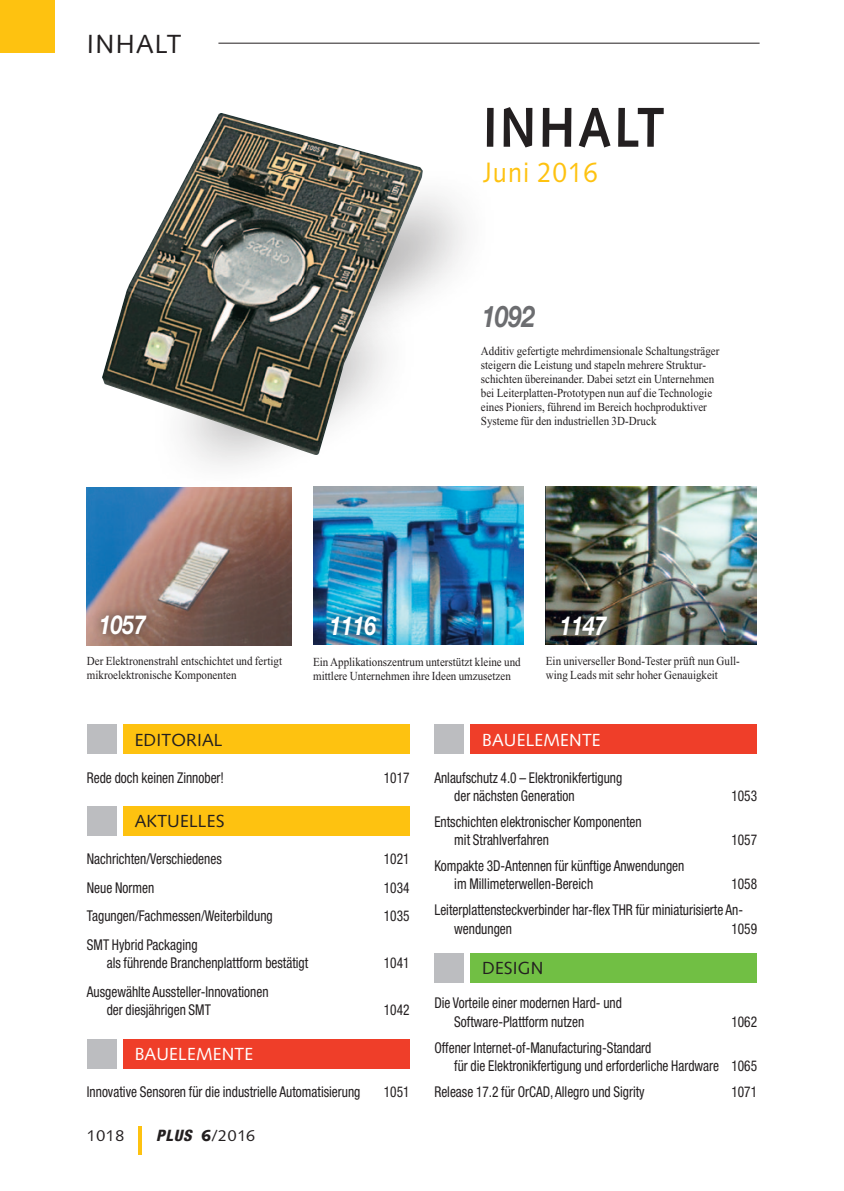
<style>
.page{position:relative;width:844px;height:1191px;background:#fff}
.page>*{position:absolute;margin:0;border:0;box-sizing:border-box;transform-origin:0 0}
.t1{font:700 56px "Syntax";letter-spacing:.05em;color:#231f20;scale:.9 1}
.t2{font:italic 700 29.75px "Helvetica Neue";color:#6c6d70;scale:.8 1}
.t3{font:28px "Syntax";letter-spacing:.05em;color:#fec210;scale:.9 1}
.t4{font:italic 700 26.25px "Helvetica Neue";color:#fff;scale:.8 1}
.t5{font:26.25px "Syntax";letter-spacing:.05em;color:#231f20}
.t6{font:17.5px "Syntax";letter-spacing:.01em;color:#231f20}
.t7{font:17.5px "Syntax";letter-spacing:.01em;color:#fff}
.t8{font:15.75px "Syntax";letter-spacing:.05em;color:#231f20}
.t9{font:condensed 14.88px/18.4px "Helvetica Neue";color:#231f20;scale:.9 1}
.t10{font:12.25px/14px "Times New Roman";color:#231f20;scale:.9 1}
.s1{font-family:"Helvetica Neue";font-weight:800;font-style:italic;font-stretch:condensed}
.s2{font-weight:900}
</style>
<div class="page">
<hr style="left:139px;top:1126px;width:3px;height:29px;background:#fec210">
<div style="left:0;top:0;width:55px;height:53px;background:#fec210"></div>
<hr style="left:218px;top:43px;width:541px;height:1px;background:#231f20">
<div style="left:228px;top:167px;width:271px;height:201px;background:#231f20;opacity:.6"></div>
<img style="left:545px;top:487px;width:211px;height:158px">
<div style="left:551px;top:606px;width:66px;height:40px;background:#231f20;opacity:.75"></div>
<img style="left:87px;top:487px;width:204px;height:158px">
<div style="left:91px;top:604px;width:66px;height:41px;background:#231f20;opacity:.75"></div>
<img style="left:313px;top:487px;width:210px;height:158px">
<div style="left:321px;top:606px;width:66px;height:41px;background:#231f20;opacity:.75"></div>
<div style="left:123px;top:724px;width:286px;height:30px;background:#fec210"></div>
<div style="left:87px;top:724px;width:30px;height:30px;background:#bcbdc0"></div>
<div style="left:123px;top:806px;width:286px;height:30px;background:#fec210"></div>
<div style="left:87px;top:806px;width:30px;height:30px;background:#bcbdc0"></div>
<div style="left:123px;top:1039px;width:286px;height:29px;background:#ef3e29"></div>
<div style="left:87px;top:1039px;width:30px;height:29px;background:#bcbdc0"></div>
<div style="left:470px;top:724px;width:286px;height:30px;background:#ef3e29"></div>
<div style="left:434px;top:724px;width:30px;height:30px;background:#bcbdc0"></div>
<div style="left:470px;top:952px;width:286px;height:30px;background:#71bf44"></div>
<div style="left:434px;top:952px;width:30px;height:30px;background:#bcbdc0"></div>
<div style="left:148px;top:291px;width:271px;height:201px;background:#231f20;opacity:.6"></div>
<img style="left:102px;top:113px;width:320px;height:343px">
<h3 class="t5" style="left:87px;top:28px;width:96px">INHALT</h3>
<h1 class="t1" style="left:483px;top:95px;width:203px">Inhalt</h1>
<h3 class="t3" style="left:483px;top:155px;width:128px">Juni 2016</h3>
<h2 class="t2" style="left:482px;top:298px;width:68px">1092</h2>
<p class="t10" style="left:480px;top:344px;width:266px">Additiv gefertigte mehrdimensionale Schaltungsträger steigern die Leistung und stapeln mehrere Struktur&shy;schichten übereinander. Dabei setzt ein Unternehmen bei Leiterplatten-Prototypen nun auf die Technologie eines Pioniers, führend im Bereich hochproduktiver Systeme für den industriellen 3D-Druck</p>
<h3 class="t4" style="left:99px;top:608px;width:60px">1057</h3>
<p class="t10" style="left:87px;top:654px;width:218px">Der Elektronenstrahl entschichtet und fertigt mikroelektronische Komponenten</p>
<h3 class="t4" style="left:329px;top:609px;width:60px">1116</h3>
<p class="t10" style="left:313px;top:655px;width:232px">Ein Applikationszentrum unterstützt kleine und mittlere Unternehmen ihre Ideen umzusetzen</p>
<h3 class="t4" style="left:559px;top:609px;width:60px">1147</h3>
<p class="t10" style="left:545px;top:654px;width:217px">Ein universeller Bond-Tester prüft nun Gull&shy;wing Leads mit sehr hoher Genauigkeit</p>
<p class="t6" style="left:135px;top:729px;width:89px">EDITORIAL</p>
<p class="t9" style="left:87px;top:768px;width:154px">Rede doch keinen Zinnober!</p>
<p class="t9" style="left:384px;top:768px;width:30px">1017</p>
<p class="t6" style="left:135px;top:811px;width:91px">AKTUELLES</p>
<p class="t9" style="left:87px;top:850px;width:151px">Nachrichten/Verschiedenes</p>
<p class="t9" style="left:384px;top:850px;width:30px">1021</p>
<p class="t9" style="left:87px;top:878px;width:76px">Neue Normen</p>
<p class="t9" style="left:384px;top:878px;width:30px">1034</p>
<p class="t9" style="left:87px;top:906px;width:208px">Tagungen/Fachmessen/Weiterbildung</p>
<p class="t9" style="left:384px;top:906px;width:30px">1035</p>
<p class="t9" style="left:107px;top:935px;width:225px;text-indent:-20px">SMT Hybrid Packaging<br>als führende Branchenplattform bestätigt</p>
<p class="t9" style="left:384px;top:953px;width:30px">1041</p>
<p class="t9" style="left:107px;top:982px;width:181px;text-indent:-20px">Ausgewählte Aussteller-Innovationen der diesjährigen SMT</p>
<p class="t9" style="left:384px;top:1000px;width:30px">1042</p>
<p class="t7" style="left:135px;top:1043px;width:120px">BAUELEMENTE</p>
<p class="t9" style="left:87px;top:1082px;width:305px">Innovative Sensoren für die industrielle Automatisierung</p>
<p class="t9" style="left:384px;top:1082px;width:30px">1051</p>
<p class="t8" style="left:87px;top:1126px;width:39px">1018</p>
<p class="t8" style="left:156px;top:1126px;width:100px"><span class="s1">PLUS</span> <span class="s2">6</span>/2016</p>
<p class="t7" style="left:482px;top:729px;width:120px">BAUELEMENTE</p>
<p class="t9" style="left:454px;top:768px;width:188px;text-indent:-20px">Anlaufschutz 4.0 – Elektronikfertigung der nächsten Generation</p>
<p class="t9" style="left:454px;top:812px;width:210px;text-indent:-20px">Entschichten elektronischer Komponenten mit Strahlverfahren</p>
<p class="t9" style="left:731px;top:786px;width:30px">1053</p>
<p class="t9" style="left:731px;top:830px;width:30px">1057</p>
<p class="t9" style="left:454px;top:856px;width:257px;text-indent:-20px">Kompakte 3D-Antennen für künftige Anwendungen im Millimeterwellen-Bereich</p>
<p class="t9" style="left:434px;top:871px;width:360px;line-height:25.9px;text-indent:297px">1058<br>Leiterplattensteckverbinder har-flex THR für miniaturisierte An-</p>
<p class="t9" style="left:454px;top:919px;width:66px">wendungen</p>
<p class="t9" style="left:731px;top:919px;width:30px">1059</p>
<p class="t6" style="left:482px;top:957px;width:63px">DESIGN</p>
<p class="t9" style="left:454px;top:993px;width:188px;text-indent:-20px">Die Vorteile einer modernen Hard- und<br>Software-Plattform nutzen</p>
<p class="t9" style="left:731px;top:1012px;width:30px">1062</p>
<p class="t9" style="left:454px;top:1038px;width:338px;text-indent:-20px">Offener Internet-of-Manufacturing-Standard<br>für die Elektronikfertigung und erforderliche Hardware 1065</p>
<p class="t9" style="left:434px;top:1082px;width:235px">Release 17.2 für OrCAD, Allegro und Sigrity</p>
<p class="t9" style="left:731px;top:1082px;width:30px">1071</p>
</div>
